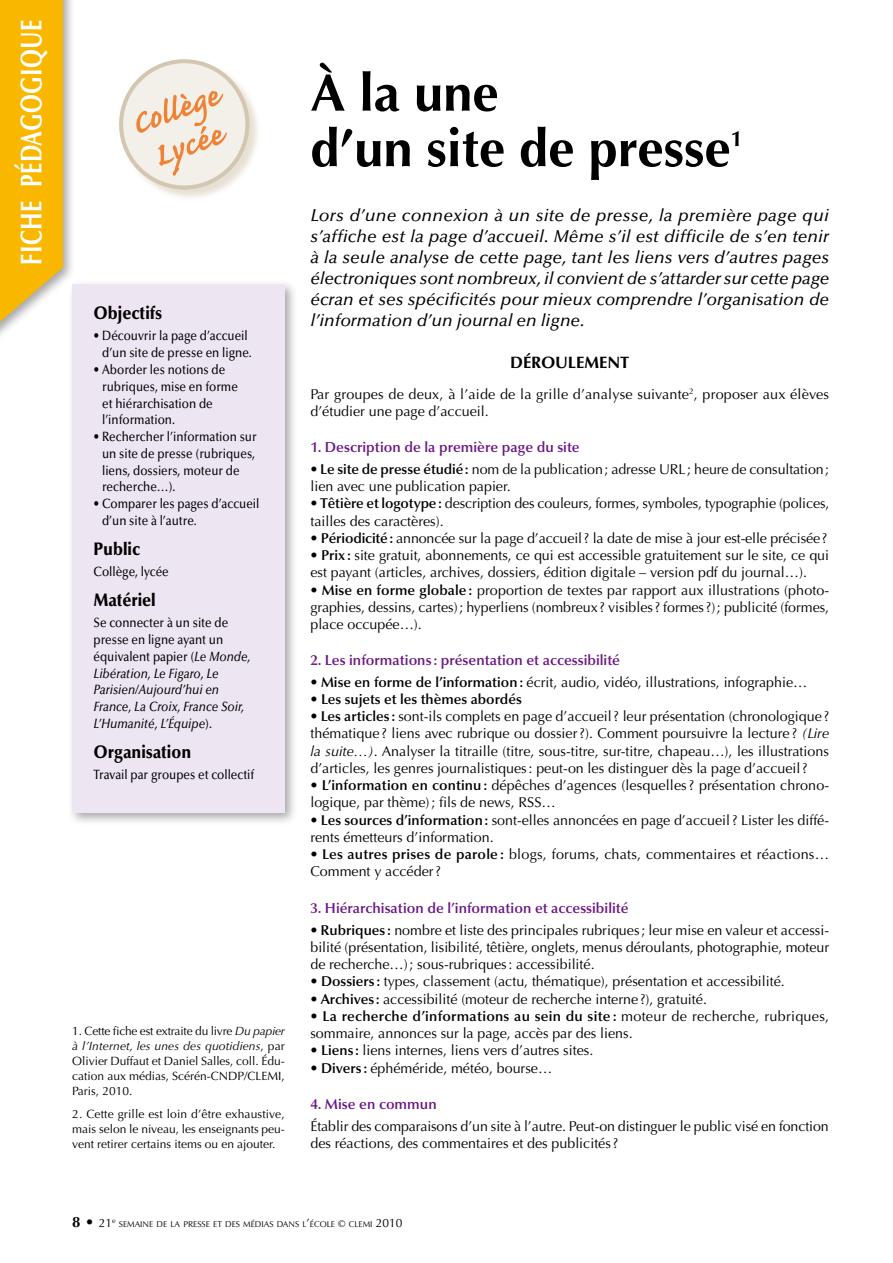
<style>
.page{position:relative;width:893px;height:1263px;background:#fff}
.page>*{position:absolute;margin:0;border:0;box-sizing:border-box;transform-origin:0 0}
.t1{font:700 52.5px/55.5px "Optima";color:#000}
.t2{font:700 40.5px/37.8px "Caflisch Script";color:#ef8335}
.t3{font:700 30px "Optima";letter-spacing:.02em;color:#fff;scale:.75 1}
.t4{font:700 21.75px "Optima";color:#000}
.t5{font:900 18px "Optima";color:#000;scale:.9 1}
.t6{font:italic 500 17.25px/21px "Optima";color:#000;text-align:justify}
.t7{font:700 16.5px "Optima";color:#000}
.t8{font:700 15px "Optima";color:#000}
.t9{font:600 14.55px "Optima";color:#6a1485}
.t10{font:14.25px/17.2px "Optima";color:#000}
.t11{font:600 14.25px "Optima";color:#000}
.t12{font:500 13.5px/16.8px "Optima";color:#000;scale:.87 1}
.t13{font:italic 500 13.5px/16.8px "Optima";color:#000;scale:.87 1}
.t14{font:12px/15px "Optima";color:#000;text-align:justify}
.t15{font:8.4px "Optima";color:#000}
.s1{font-style:normal}
.s2{font-style:italic}
.s3{font-style:inherit}
.s4{font-weight:600}
.s5{font-weight:400;font-size:12px}
.s6{font-size:12px}
.s7{font-size:9.75px}
</style>
<div class="page">
<div style="left:0;top:0;width:76px;height:351px;background:#000;opacity:.35"></div>
<svg style="left:0;top:0;width:63px;height:322px;background:#f7bb13"></svg>
<div style="left:67px;top:280px;width:231px;height:546px;background:#000;opacity:.35"></div>
<div style="left:72px;top:285px;width:213px;height:528px;background:#ede6f2"></div>
<div style="left:120px;top:60px;width:140px;height:141px;background:#d4c7b1;opacity:.55"></div>
<svg style="left:119px;top:59px;width:136px;height:137px"></svg>
<h3 class="t3" style="left:14px;top:265px;width:327px;rotate:-90deg">FICHE PÉDAGOGIQUE</h3>
<h2 class="t2" style="left:126px;top:109px;width:93px;rotate:-20deg">Collège<br>Lycée</h2>
<p class="t5" style="left:94px;top:303px;width:78px">Objectifs</p>
<p class="t12" style="left:94px;top:328px;width:183px;text-align:right">• Découvrir la page d’accueil d’un site de presse en ligne.</p>
<p class="t12" style="left:102px;top:361px;width:158px;text-indent:-9px">• Aborder les notions de rubriques, mise en forme et hiérarchisation de l’information.</p>
<p class="t12" style="left:102px;top:428px;width:179px;text-indent:-9px">• Rechercher l’information sur un site de presse (rubriques, liens, dossiers, moteur de recherche…).</p>
<p class="t12" style="left:102px;top:496px;width:182px;text-indent:-9px">• Comparer les pages d’accueil d’un site à l’autre.</p>
<p class="t5" style="left:94px;top:538px;width:53px">Public</p>
<p class="t12" style="left:94px;top:564px;width:88px">Collège, lycée</p>
<p class="t5" style="left:94px;top:589px;width:71px">Matériel</p>
<p class="t13" style="left:94px;top:614px;width:182px"><span class="s1">Se connecter à un site de presse en ligne ayant un équivalent papier (</span>Le Monde,<br>Libération, Le Figaro, Le<br>Parisien/Aujourd’hui en<br>France, La Croix, France Soir,<br>L’Humanité, L’Équipe<span class="s1">).</span></p>
<p class="t5" style="left:94px;top:741px;width:110px">Organisation</p>
<p class="t12" style="left:94px;top:766px;width:186px">Travail par groupes et collectif</p>
<p class="t14" style="left:72px;top:1024px;width:214px">1. Cette fiche est extraite du livre <span class="s2">Du papier à l’Internet, les unes des quotidiens</span>, par Olivier Duffaut et Daniel Salles, coll. Édu&shy;cation aux médias, Scérén-CNDP/<span class="s3">C</span>lemi</p>
<p class="t14" style="left:282px;top:1069px;width:5px">,</p>
<p class="t14" style="left:72px;top:1084px;width:62px">Paris, 2010.</p>
<p class="t14" style="left:72px;top:1106px;width:214px">2. Cette grille est loin d’être exhaustive, mais selon le niveau, les enseignants peu&shy;vent retirer certains items ou en ajouter.</p>
<h1 class="t1" style="left:310px;top:66px;width:422px">à la une<br>d’un site de presse</h1>
<h3 class="t4" style="left:731px;top:126px;width:14px">1</h3>
<p class="t6" style="left:310px;top:205px;width:520px">Lors d’une connexion à un site de presse, la première page qui s’affiche est la page d’accueil. Même s’il est difficile de s’en tenir à la seule analyse de cette page, tant les liens vers d’autres pages électroniques sont nombreux, il convient de s’attarder sur cette page écran et ses spécificités pour mieux comprendre l’organisation de l’information d’un journal en ligne.</p>
<p class="t7" style="left:510px;top:353px;width:77px">Dérou leme</p>
<p class="t7" style="left:607px;top:353px;width:24px">nt</p>
<p class="t10" style="left:310px;top:386px;width:520px">Par groupes de deux, à l’aide de la grille d’analyse suivante<sup>2</sup>, proposer aux élèves d’étudier une page d’accueil.</p>
<p class="t9" style="left:310px;top:439px;width:271px">1. Description de la première page du site</p>
<p class="t10" style="left:310px;top:461px;width:520px"><span class="s4">• Le site de presse étudié:</span> nom de la publication; adresse URL; heure de consultation; lien avec une publication papier.</p>
<p class="t10" style="left:310px;top:495px;width:520px"><span class="s4">• Têtière et logotype:</span> description des couleurs, formes, symboles, typographie (polices, tailles des caractères).</p>
<p class="t10" style="left:310px;top:530px;width:518px"><span class="s4">• Périodicité:</span> annoncée sur la page d’accueil? la date de mise à jour est-elle précisée?</p>
<p class="t10" style="left:310px;top:547px;width:520px"><span class="s4">• Prix:</span> site gratuit, abonnements, ce qui est accessible gratuitement sur le site, ce qui est payant (articles, archives, dossiers, édition digitale – version pdf du journal…).</p>
<p class="t10" style="left:310px;top:581px;width:520px;text-align:justify"><span class="s4">• Mise en forme globale :</span> proportion de textes par rapport aux illustrations (photo&shy;graphies, dessins, cartes); hyperliens (nombreux? visibles? formes?); publicité (formes, place occupée…).</p>
<p class="t9" style="left:310px;top:652px;width:311px">2. Les informations : présentation et accessibilité</p>
<p class="t10" style="left:310px;top:673px;width:498px"><span class="s4">• Mise en forme de l’information:</span> écrit, audio, vidéo, illustrations, infographie…</p>
<p class="t11" style="left:310px;top:691px;width:213px">• Les sujets et les thèmes abordés</p>
<p class="t10" style="left:310px;top:708px;width:520px;text-align:justify"><span class="s4">• Les articles :</span> sont-ils complets en page d’accueil? leur présentation (chronologique? thématique ? liens avec rubrique ou dossier?). Comment poursuivre la lecture ? <span class="s2">(Lire la suite…)</span>. Analyser la titraille (titre, sous-titre, sur-titre, chapeau…), les illustrations d’articles, les genres journalistiques: peut-on les distinguer dès la page d’accueil?</p>
<p class="t10" style="left:310px;top:777px;width:519px"><span class="s4">• L’information en continu :</span> dépêches d’agences (lesquelles? présentation chrono&shy;logique, par thème); fils de news, RSS…</p>
<p class="t10" style="left:310px;top:811px;width:520px"><span class="s4">• Les sources d’information:</span> sont-elles annoncées en page d’accueil? Lister les diffé&shy;rents émetteurs d’information.</p>
<p class="t10" style="left:310px;top:846px;width:520px"><span class="s4">• Les autres prises de parole :</span> blogs, forums, chats, commentaires et réactions…<br>Comment y accéder?</p>
<p class="t9" style="left:310px;top:900px;width:320px">3. Hiérarchisation de l’information et accessibilité</p>
<p class="t10" style="left:310px;top:921px;width:520px;text-align:justify"><span class="s4">• Rubriques :</span> nombre et liste des principales rubriques; leur mise en valeur et accessi&shy;bilité (présentation, lisibilité, têtière, onglets, menus déroulants, photographie, moteur de recherche…); sous-rubriques: accessibilité.</p>
<p class="t10" style="left:310px;top:973px;width:476px"><span class="s4">• Dossiers :</span> types, classement (actu, thématique), présentation et accessibilité.</p>
<p class="t10" style="left:310px;top:990px;width:398px"><span class="s4">• Archives :</span> accessibilité (moteur de recherche interne ?), gratuité.</p>
<p class="t10" style="left:310px;top:1008px;width:520px"><span class="s4">• La recherche d’informations au sein du site :</span> moteur de recherche, rubriques, sommaire, annonces sur la page, accès par des liens.</p>
<p class="t10" style="left:310px;top:1042px;width:284px"><span class="s4">• Liens :</span> liens internes, liens vers d’autres sites.</p>
<p class="t10" style="left:310px;top:1059px;width:243px"><span class="s4">• Divers :</span> éphéméride, météo, bourse…</p>
<p class="t9" style="left:310px;top:1096px;width:128px">4. Mise en commun</p>
<p class="t10" style="left:310px;top:1118px;width:520px">Établir des comparaisons d’un site à l’autre. Peut-on distinguer le public visé en fonction des réactions, des commentaires et des publicités?</p>
<p class="t8" style="left:72px;top:1213px;width:45px">8 • <span class="s5">21</span><sup>e</sup></p>
<p class="t15" style="left:119px;top:1219px;width:285px">SEMAINE DE LA PRESSE ET DES MÉDIAS DANS L<span class="s6">’</span>ÉCOLE <span class="s7">©</span> CLEMI <span class="s6">2010</span></p>
</div>
